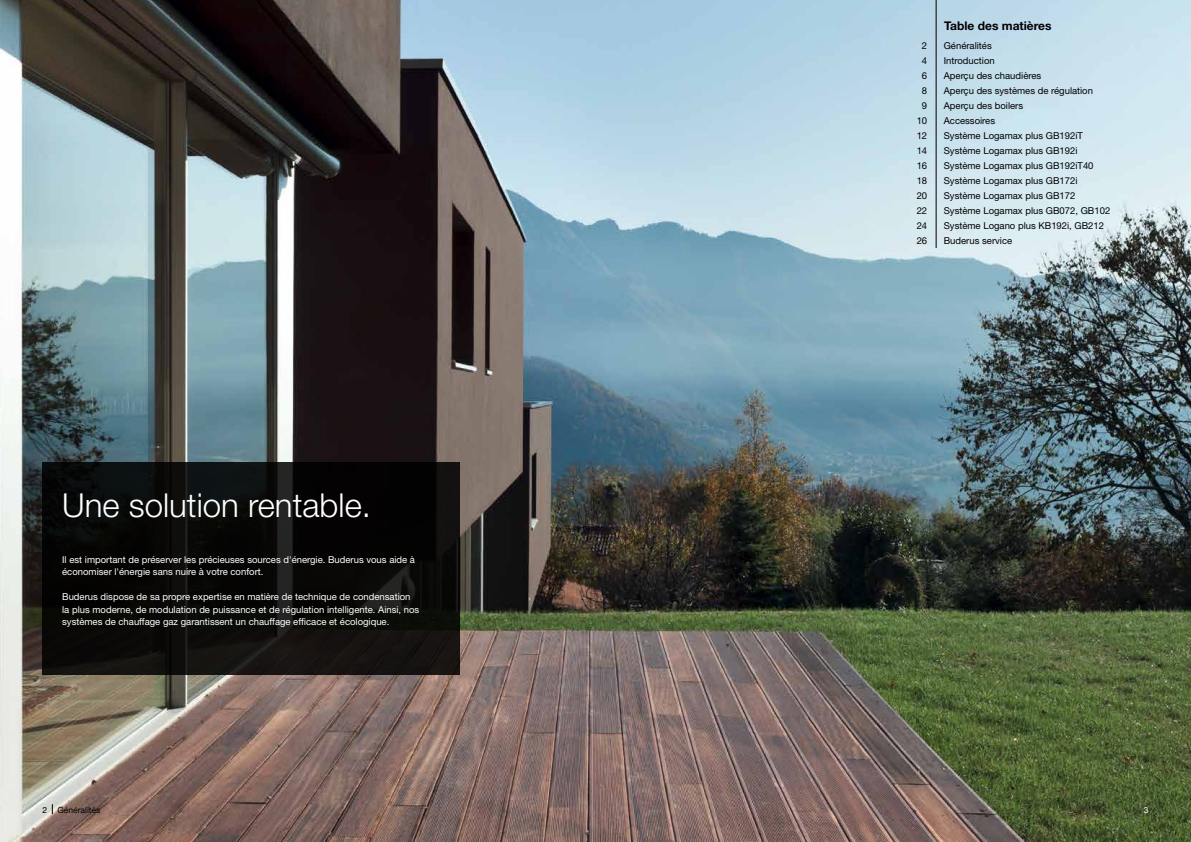
<style>
.page{position:relative;width:1191px;height:842px;background:#fff}
.page>*{position:absolute;margin:0;border:0;box-sizing:border-box;transform-origin:0 0}
.t1{font:300 33px "Helvetica Neue LT Pro";color:#fff}
.t2{font:700 12px "Helvetica Neue LT Pro";color:#000}
.t3{font:9.5px/12.5px "Helvetica Neue LT Pro";color:#fff}
.t4{font:9.5px/15px "Helvetica Neue LT Pro";color:#000}
.t5{font:8.5px "Helvetica Neue LT Pro";color:#000}
.t6{font:8.5px "Helvetica Neue LT Pro";color:#fff}
</style>
<div class="page">
<img style="left:0;top:0;width:1191px;height:842px">
<hr style="left:935px;top:0;width:1px;height:248px;background:#000">
<svg style="left:43px;top:462px;width:417px;height:213px;fill:#090907"></svg>
<h1 class="t1" style="left:62px;top:485px;width:310px">Une solution rentable.</h1>
<p class="t3" style="left:62px;top:553px;width:354px">Il est important de préserver les précieuses sources d'énergie. Buderus vous aide à économiser l'énergie sans nuire à votre confort.</p>
<p class="t3" style="left:62px;top:590px;width:359px">Buderus dispose de sa propre expertise en matière de technique de condensation la plus moderne, de modulation de puissance et de régulation intelligente. Ainsi, nos systèmes de chauffage gaz garantissent un chauffage efficace et écologique.</p>
<p class="t5" style="left:43px;top:804px;width:59px">2 Généralités</p>
<p class="t4" style="left:916px;top:38px;width:12px;text-align:center">2<br>4<br>6<br>8<br>9<br>10<br>12<br>14<br>16<br>18<br>20<br>22<br>24<br>26</p>
<p class="t2" style="left:944px;top:18px;width:109px">Table des matières</p>
<p class="t4" style="left:943px;top:38px;width:168px">Généralités<br>Introduction<br>Aperçu des chaudières<br>Aperçu des systèmes de régulation<br>Aperçu des boilers<br>Accessoires<br>Système Logamax plus GB192iT<br>Système Logamax plus GB192i<br>Système Logamax plus GB192iT40<br>Système Logamax plus GB172i<br>Système Logamax plus GB172<br>Système Logamax plus GB072, GB102<br>Système Logano plus KB192i, GB212<br>Buderus service</p>
<p class="t6" style="left:1143px;top:804px;width:6px">3</p>
</div>
